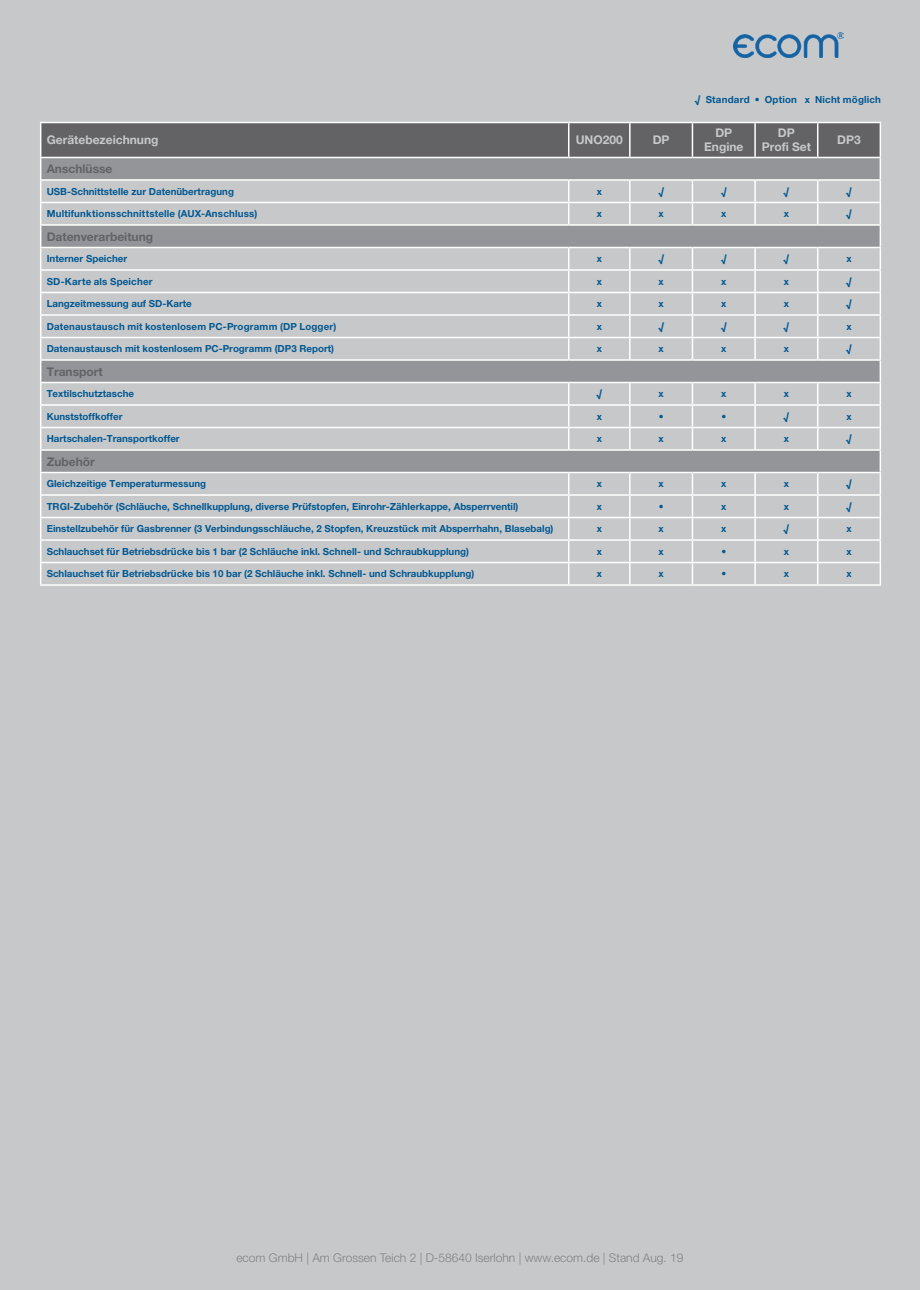
<style>
.page{position:relative;width:920px;height:1290px;background:#c7c8ca}
.page>*{position:absolute;margin:0;border:0;box-sizing:border-box;transform-origin:0 0}
.t1{font:300 12px "Helvetica Neue LT Pro";color:#808286}
.t2{font:700 12px/14.4px "Helvetica Neue LT Pro";color:#c7c8ca;text-align:center}
.t3{font:700 12px "Helvetica Neue LT Pro";color:#636366}
.t4{font:700 9.75px "Helvetica Neue LT Pro";color:#015891}
.t5{font:700 9.75px "Helvetica Neue LT Pro";letter-spacing:.02em;color:#015891}
</style>
<div class="page">
<img style="left:733px;top:33px;width:110px;height:25px">
<svg style="left:40px;top:122px;width:841px;height:462px"></svg>
<hr style="left:40px;top:584px;width:529px;height:2px;background:#fff">
<hr style="left:569px;top:584px;width:61px;height:2px;background:#fff">
<hr style="left:630px;top:584px;width:62px;height:2px;background:#fff">
<hr style="left:692px;top:584px;width:63px;height:2px;background:#fff">
<hr style="left:755px;top:584px;width:63px;height:2px;background:#fff">
<hr style="left:818px;top:584px;width:63px;height:2px;background:#fff">
<p class="t5" style="left:695px;top:93px;width:188px">√ Standard • Option x Nicht möglich</p>
<p class="t2" style="left:47px;top:133px;width:113px">Gerätebezeichnung</p>
<p class="t2" style="left:576px;top:133px;width:49px">UNO200</p>
<p class="t2" style="left:653px;top:133px;width:18px">DP</p>
<p class="t2" style="left:704px;top:125px;width:41px">DP<br>Engine</p>
<p class="t2" style="left:762px;top:125px;width:51px">DP<br>Profi Set</p>
<p class="t2" style="left:837px;top:133px;width:25px">DP3</p>
<p class="t3" style="left:47px;top:161px;width:67px">Anschlüsse</p>
<p class="t4" style="left:47px;top:185px;width:189px">USB-Schnittstelle zur Datenübertragung</p>
<p class="t4" style="left:597px;top:185px;width:7px">x</p>
<p class="t4" style="left:658px;top:185px;width:7px">√</p>
<p class="t4" style="left:721px;top:185px;width:7px">√</p>
<p class="t4" style="left:784px;top:185px;width:7px">√</p>
<p class="t4" style="left:846px;top:185px;width:7px">√</p>
<p class="t5" style="left:47px;top:208px;width:212px">Multifunktionsschnittstelle (AUX-Anschluss)</p>
<p class="t4" style="left:597px;top:208px;width:7px">x</p>
<p class="t4" style="left:658px;top:208px;width:7px">x</p>
<p class="t4" style="left:721px;top:208px;width:7px">x</p>
<p class="t4" style="left:784px;top:208px;width:7px">x</p>
<p class="t4" style="left:846px;top:208px;width:7px">√</p>
<p class="t3" style="left:47px;top:229px;width:108px">Datenverarbeitung</p>
<p class="t4" style="left:47px;top:253px;width:82px">Interner Speicher</p>
<p class="t4" style="left:597px;top:253px;width:7px">x</p>
<p class="t4" style="left:658px;top:253px;width:7px">√</p>
<p class="t4" style="left:721px;top:253px;width:7px">√</p>
<p class="t4" style="left:784px;top:253px;width:7px">√</p>
<p class="t4" style="left:846px;top:253px;width:7px">x</p>
<p class="t5" style="left:47px;top:275px;width:107px">SD-Karte als Speicher</p>
<p class="t4" style="left:597px;top:275px;width:7px">x</p>
<p class="t4" style="left:658px;top:275px;width:7px">x</p>
<p class="t4" style="left:721px;top:275px;width:7px">x</p>
<p class="t4" style="left:784px;top:275px;width:7px">x</p>
<p class="t4" style="left:846px;top:275px;width:7px">√</p>
<p class="t4" style="left:47px;top:298px;width:147px">Langzeitmessung auf SD-Karte</p>
<p class="t4" style="left:597px;top:298px;width:7px">x</p>
<p class="t4" style="left:658px;top:298px;width:7px">x</p>
<p class="t4" style="left:721px;top:298px;width:7px">x</p>
<p class="t4" style="left:784px;top:298px;width:7px">x</p>
<p class="t4" style="left:846px;top:298px;width:7px">√</p>
<p class="t5" style="left:47px;top:320px;width:291px">Datenaustausch mit kostenlosem PC-Programm (DP Logger)</p>
<p class="t4" style="left:597px;top:320px;width:7px">x</p>
<p class="t4" style="left:658px;top:320px;width:7px">√</p>
<p class="t4" style="left:721px;top:320px;width:7px">√</p>
<p class="t4" style="left:784px;top:320px;width:7px">√</p>
<p class="t4" style="left:846px;top:320px;width:7px">x</p>
<p class="t4" style="left:47px;top:343px;width:289px">Datenaustausch mit kostenlosem PC-Programm (DP3 Report)</p>
<p class="t4" style="left:597px;top:343px;width:7px">x</p>
<p class="t4" style="left:658px;top:343px;width:7px">x</p>
<p class="t4" style="left:721px;top:343px;width:7px">x</p>
<p class="t4" style="left:784px;top:343px;width:7px">x</p>
<p class="t4" style="left:846px;top:343px;width:7px">√</p>
<p class="t3" style="left:47px;top:364px;width:58px">Transport</p>
<p class="t4" style="left:47px;top:388px;width:89px">Textilschutztasche</p>
<p class="t4" style="left:596px;top:388px;width:7px">√</p>
<p class="t4" style="left:658px;top:388px;width:7px">x</p>
<p class="t4" style="left:721px;top:388px;width:7px">x</p>
<p class="t4" style="left:784px;top:388px;width:7px">x</p>
<p class="t4" style="left:846px;top:388px;width:7px">x</p>
<p class="t4" style="left:47px;top:410px;width:77px">Kunststoffkoffer</p>
<p class="t4" style="left:597px;top:410px;width:7px">x</p>
<p class="t4" style="left:659px;top:410px;width:6px">•</p>
<p class="t4" style="left:721px;top:410px;width:6px">•</p>
<p class="t4" style="left:784px;top:410px;width:7px">√</p>
<p class="t4" style="left:846px;top:410px;width:7px">x</p>
<p class="t4" style="left:47px;top:433px;width:135px">Hartschalen-Transportkoffer</p>
<p class="t4" style="left:597px;top:433px;width:7px">x</p>
<p class="t4" style="left:658px;top:433px;width:7px">x</p>
<p class="t4" style="left:721px;top:433px;width:7px">x</p>
<p class="t4" style="left:784px;top:433px;width:7px">x</p>
<p class="t4" style="left:846px;top:433px;width:7px">√</p>
<p class="t3" style="left:47px;top:454px;width:50px">Zubehör</p>
<p class="t4" style="left:47px;top:478px;width:161px">Gleichzeitige Temperaturmessung</p>
<p class="t4" style="left:597px;top:478px;width:7px">x</p>
<p class="t4" style="left:658px;top:478px;width:7px">x</p>
<p class="t4" style="left:721px;top:478px;width:7px">x</p>
<p class="t4" style="left:784px;top:478px;width:7px">x</p>
<p class="t4" style="left:846px;top:478px;width:7px">√</p>
<p class="t4" style="left:47px;top:500px;width:473px">TRGI-Zubehör (Schläuche, Schnellkupplung, diverse Prüfstopfen, Einrohr-Zählerkappe, Absperrventil)</p>
<p class="t4" style="left:597px;top:500px;width:7px">x</p>
<p class="t4" style="left:659px;top:500px;width:6px">•</p>
<p class="t4" style="left:721px;top:500px;width:7px">x</p>
<p class="t4" style="left:784px;top:500px;width:7px">x</p>
<p class="t4" style="left:846px;top:500px;width:7px">√</p>
<p class="t4" style="left:47px;top:523px;width:508px">Einstellzubehör für Gasbrenner (3 Verbindungsschläuche, 2 Stopfen, Kreuzstück mit Absperrhahn, Blasebalg)</p>
<p class="t4" style="left:597px;top:523px;width:7px">x</p>
<p class="t4" style="left:658px;top:523px;width:7px">x</p>
<p class="t4" style="left:721px;top:523px;width:7px">x</p>
<p class="t4" style="left:784px;top:523px;width:7px">√</p>
<p class="t4" style="left:846px;top:523px;width:7px">x</p>
<p class="t4" style="left:47px;top:545px;width:424px">Schlauchset für Betriebsdrücke bis 1 bar (2 Schläuche inkl. Schnell- und Schraubkupplung)</p>
<p class="t4" style="left:597px;top:545px;width:7px">x</p>
<p class="t4" style="left:658px;top:545px;width:7px">x</p>
<p class="t4" style="left:721px;top:545px;width:6px">•</p>
<p class="t4" style="left:784px;top:545px;width:7px">x</p>
<p class="t4" style="left:846px;top:545px;width:7px">x</p>
<p class="t4" style="left:47px;top:568px;width:429px">Schlauchset für Betriebsdrücke bis 10 bar (2 Schläuche inkl. Schnell- und Schraubkupplung)</p>
<p class="t4" style="left:597px;top:568px;width:7px">x</p>
<p class="t4" style="left:658px;top:568px;width:7px">x</p>
<p class="t4" style="left:721px;top:568px;width:6px">•</p>
<p class="t4" style="left:784px;top:568px;width:7px">x</p>
<p class="t4" style="left:846px;top:568px;width:7px">x</p>
<p class="t1" style="left:236px;top:1250px;width:449px">ecom GmbH | Am Grossen Teich 2 | D-58640 Iserlohn | www.ecom.de | Stand Aug. 19</p>
</div>
